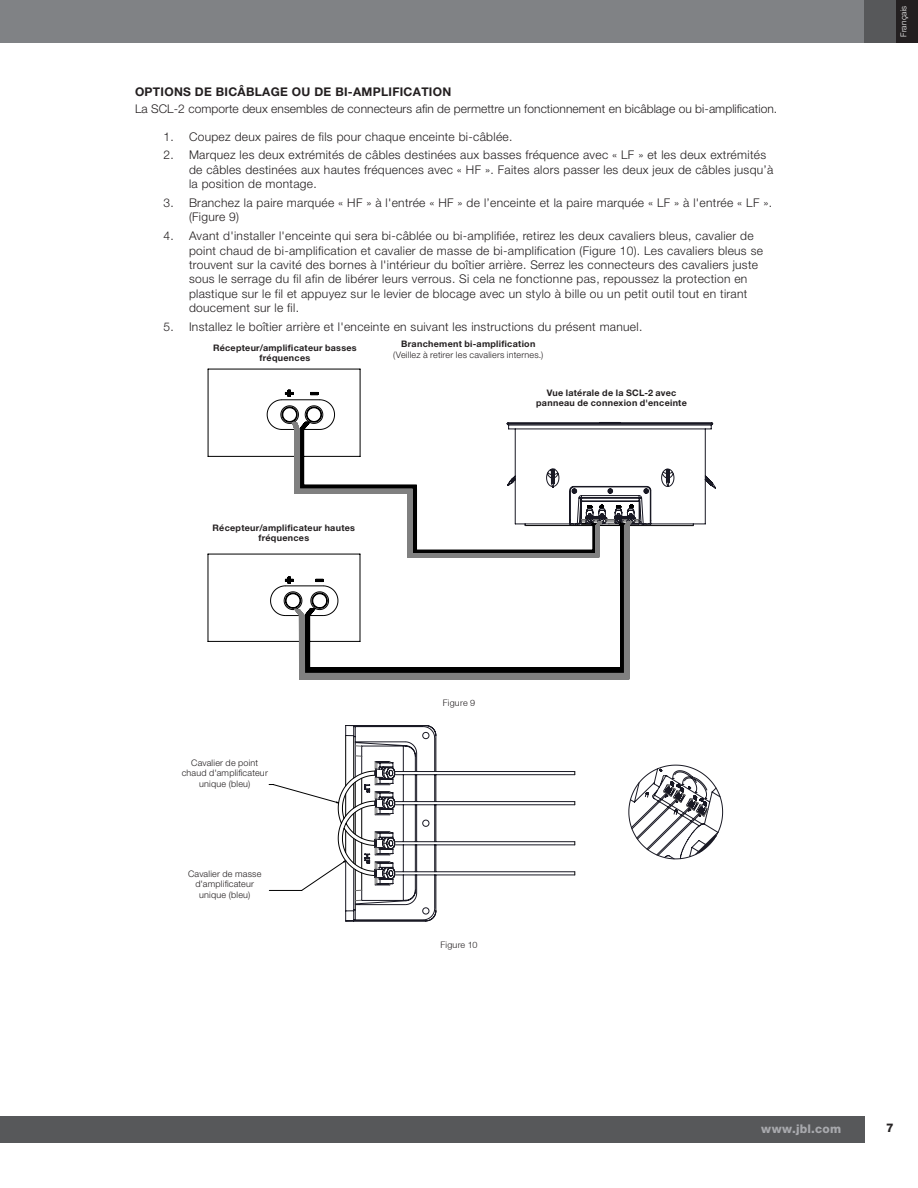
<style>
.page{position:relative;width:918px;height:1188px;background:#fff}
.page>*{position:absolute;margin:0;border:0;box-sizing:border-box;transform-origin:0 0}
.bullets{font:300 12px/14.4px "Helvetica Neue LT Pro";letter-spacing:.025em;color:#231f20}
.body{font:300 12px "Helvetica Neue LT Pro";letter-spacing:.005em;color:#231f20}
.Section_Head_Teir_2{font:700 12px "Helvetica Neue LT Pro";letter-spacing:.025em;color:#231f20}
.t1{font:800 12px "Helvetica Neue LT Pro";letter-spacing:.02em;color:#a8a9ad}
.t2{font:800 12px "Helvetica Neue LT Pro";color:#262324}
.t3{font:300 9px/10.5px "Helvetica Neue LT Pro";letter-spacing:.025em;color:#231f20;text-align:center}
.t4{font:700 9px/10.5px "Helvetica Neue LT Pro";letter-spacing:.03em;color:#231f20;text-align:center}
.t5{font:300 9px "Helvetica Neue LT";letter-spacing:.025em;color:#231f20}
.t6{font:300 8.25px "Helvetica Neue LT Pro";letter-spacing:.025em;color:#fff}
.s1{font-weight:700}
</style>
<div class="page">
<div style="left:0;top:1116px;width:864px;height:27px;background:#57585a"></div>
<div style="left:0;top:0;width:864px;height:43px;background:#808285"></div>
<div style="left:864px;top:0;width:54px;height:43px;background:#57585a"></div>
<div style="left:896px;top:0;width:22px;height:43px;background:#231f20"></div>
<svg style="left:208px;top:369px;width:485px;height:273px"></svg>
<svg style="left:507px;top:422px;width:208px;height:104px"></svg>
<svg style="left:292px;top:423px;width:340px;height:256px"></svg>
<svg style="left:436px;top:733px;width:139px;height:181px"></svg>
<svg style="left:629px;top:765px;width:94px;height:94px"></svg>
<svg style="left:269px;top:725px;width:167px;height:196px"></svg>
<p class="Section_Head_Teir_2" style="left:135px;top:85px;width:237px">Options de bicâblage ou de bi-ampl</p>
<p class="Section_Head_Teir_2" style="left:389px;top:85px;width:64px">ification</p>
<p class="body" style="left:135px;top:101px;width:644px">La SCL-2 comporte deux ensembles de connecteurs afin de permettre un fonctionnement en bicâblage ou bi-amplification.</p>
<p class="bullets" style="left:164px;top:129px;width:350px">1. Coupez deux paires de fils pour chaque enceinte bi-câblée.</p>
<p class="bullets" style="left:189px;top:148px;width:586px;text-indent:-26px">2. Marquez les deux extrémités de câbles destinées aux basses fréquence avec « LF » et les deux extrémités de câbles destinées aux hautes fréquences avec « HF ». Faites alors passer les deux jeux de câbles jusqu’à la position de montage.</p>
<p class="bullets" style="left:189px;top:195px;width:585px;text-indent:-26px">3. Branchez la paire marquée « HF » à l'entrée « HF » de l’enceinte et la paire marquée « LF » à l'entrée « LF ». (Figure 9)</p>
<p class="bullets" style="left:189px;top:228px;width:575px;text-indent:-26px">4. Avant d'installer l'enceinte qui sera bi-câblée ou bi-amplifiée, retirez les deux cavaliers bleus, cavalier de point chaud de bi-amplification et cavalier de masse de bi-amplification (Figure 10). Les cavaliers bleus se trouvent sur la cavité des bornes à l'intérieur du boîtier arrière. Serrez les connecteurs des cavaliers juste sous le serrage du fil afin de libérer leurs verrous. Si cela ne fonctionne pas, repoussez la protection en plastique sur le fil et appuyez sur le levier de blocage avec un stylo à bille ou un petit outil tout en tirant doucement sur le fil.</p>
<p class="bullets" style="left:164px;top:319px;width:480px">5. Installez le boîtier arrière et l'enceinte en suivant les instructions du présent manuel.</p>
<p class="t4" style="left:213px;top:342px;width:145px">Récepteur/amplificateur basses fréquences</p>
<p class="t3" style="left:393px;top:338px;width:152px"><span class="s1">Branchement bi-amplification </span>(Veillez à retirer les cavaliers internes.)</p>
<p class="t4" style="left:536px;top:387px;width:152px">Vue latérale de la SC L-2 avec panneau de connexion d'enceinte</p>
<p class="t4" style="left:213px;top:522px;width:144px">Récepteur/amplificateur hautes fréquences</p>
<p class="t3" style="left:182px;top:757px;width:88px">Cavalier de point chaud d'amplificateur unique (bleu)</p>
<p class="t3" style="left:188px;top:868px;width:75px">Cavalier de masse d'amplificateur unique (bleu)</p>
<p class="t5" style="left:443px;top:697px;width:34px">Figure 9</p>
<p class="t5" style="left:440px;top:940px;width:39px">Figure 10</p>
<p class="t6" style="left:898px;top:37px;width:33px;rotate:-90deg">Français</p>
<p class="t1" style="left:761px;top:1122px;width:81px">www.jbl.com</p>
<p class="t2" style="left:886px;top:1120px;width:9px">7</p>
</div>
